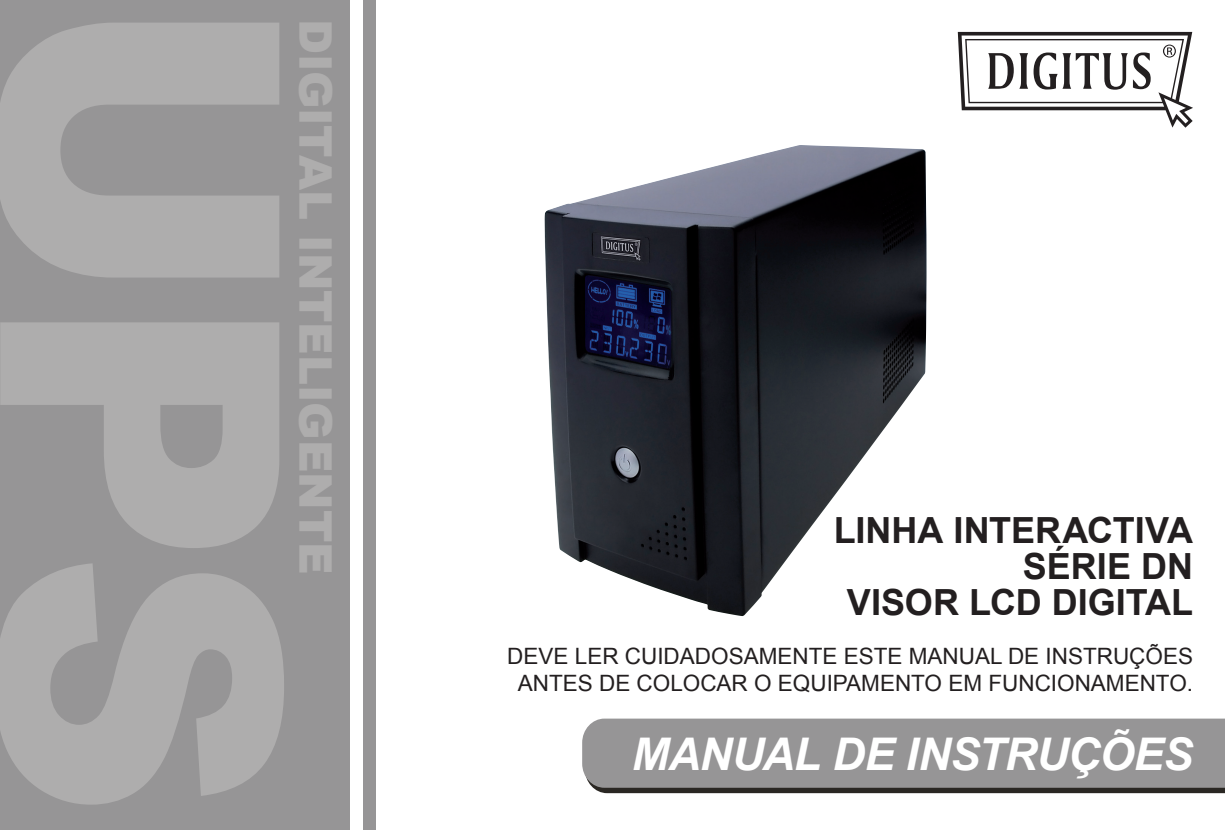
<style>
.page{position:relative;width:1225px;height:830px;background:#fff}
.page>*{position:absolute;margin:0;border:0;box-sizing:border-box;transform-origin:0 0}
.t1{font:900 389.7px "Arial";color:#aeadad;scale:.95 1}
.t2{font:900 45px "Arial";letter-spacing:-.005em;color:#aeadad}
.t3{font:italic 700 45px "Arial";letter-spacing:-.02em;color:#fff}
.t4{font:700 36px "Arial";color:#231f20}
.t5{font:22.5px/27px "Arial";color:#231f20;text-align:center}
</style>
<div class="page">
<div style="left:0;top:0;width:349px;height:829px;background:#969596"></div>
<div style="left:364px;top:0;width:12px;height:829px;background:#969596"></div>
<svg style="left:592px;top:787px;width:633px;height:5px;background:#3b3835"></svg>
<div style="left:582px;top:718px;width:643px;height:69px;background:#969596"></div>
<img style="left:544px;top:145px;width:382px;height:470px">
<svg style="left:957px;top:32px;width:236px;height:96px"></svg>
<h1 class="t1" style="left:422px;top:-5px;width:867px;rotate:90deg">UPS</h1>
<h2 class="t2" style="left:348px;top:19px;width:557px;rotate:90deg">DIGITAL INTELIGENTE</h2>
<h3 class="t4" style="left:833px;top:506px;width:361px">LINHA INTERACTIVA</h3>
<h3 class="t4" style="left:1023px;top:542px;width:172px">SÉRIE DN</h3>
<h3 class="t4" style="left:847px;top:578px;width:289px">VISOR LCD DIGITAL</h3>
<p class="t5" style="left:507px;top:642px;width:687px">DEVE LER CUIDADOSAMENTE ESTE MANUAL DE INSTRUÇÕES<br>ANTES DE COLOCAR O EQUIPAMENTO EM FUNCIONAMENTO.</p>
<h2 class="t3" style="left:632px;top:724px;width:562px">MANUAL DE INSTRUÇÕES</h2>
</div>
